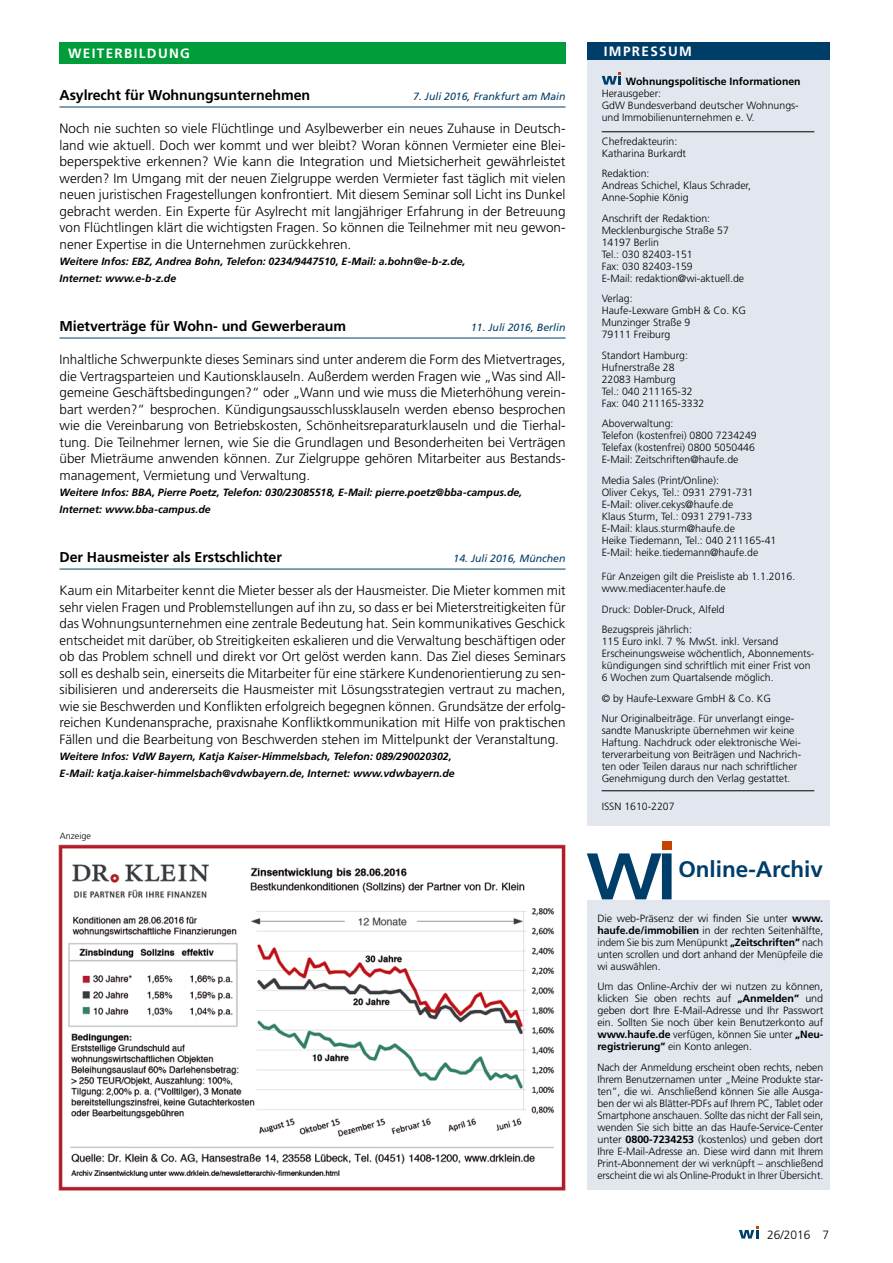
<style>
.page{position:relative;width:893px;height:1263px;background:#fff}
.page>*{position:absolute;margin:0;border:0;box-sizing:border-box;transform-origin:0 0}
.t1{font:700 22.5px "Frutiger";color:#003e6a}
.t2{font:700 14.25px "Frutiger";letter-spacing:-.005em;color:#000}
.t3{font:300 13.5px/16.5px "Frutiger";color:#000;text-align:justify}
.t4{font:700 13.5px "Frutiger";letter-spacing:.1em;color:#fff}
.t5{font:300 12px "Frutiger";color:#000}
.t6{font:300 10.5px/12px "Frutiger";color:#000}
.t7{font:italic 700 10.5px/16.5px "Frutiger";color:#000}
.t8{font:italic 10.5px "Frutiger";color:#003e6a}
.t9{font:700 10.5px "Frutiger";color:#000}
.t10{font:300 9px "Frutiger";color:#000}
.s1{font-weight:700}
</style>
<div class="page">
<div style="left:60px;top:43px;width:506px;height:21px;background:#009d3a"></div>
<div style="left:587px;top:43px;width:242px;height:783px;background:#e1e6ef"></div>
<hr style="left:602px;top:131px;width:212px;height:1px;background:#000">
<hr style="left:602px;top:790px;width:212px;height:1px;background:#000">
<div style="left:587px;top:43px;width:242px;height:17px;background:#003e6a"></div>
<svg style="left:602px;top:72px;width:19px;height:13px"></svg>
<img style="left:58px;top:844px;width:508px;height:347px">
<hr style="left:60px;top:107px;width:506px;height:1px;background:#003e6a">
<hr style="left:60px;top:338px;width:506px;height:1px;background:#003e6a">
<hr style="left:60px;top:569px;width:506px;height:1px;background:#003e6a">
<div style="left:587px;top:900px;width:242px;height:289px;background:#e1e6ef"></div>
<svg style="left:587px;top:853px;width:85px;height:46px"></svg>
<div style="left:662px;top:840px;width:10px;height:9px;background:#c54200"></div>
<svg style="left:739px;top:1226px;width:20px;height:12px"></svg>
<p class="t4" style="left:68px;top:46px;width:123px">WEITERBILDUNG</p>
<h2 class="t2" style="left:60px;top:87px;width:252px">Asylrecht für Wohnungsunternehmen</h2>
<p class="t8" style="left:413px;top:91px;width:154px">7. Juli 2016, Frankfurt am Main</p>
<p class="t3" style="left:60px;top:121px;width:508px">Noch nie suchten so viele Flüchtlinge und Asylbewerber ein neues Zuhause in Deutsch&shy;land wie aktuell. Doch wer kommt und wer bleibt? Woran können Vermieter eine Blei&shy;beperspektive erkennen? Wie kann die Integration und Mietsicherheit gewährleistet werden? Im Umgang mit der neuen Zielgruppe werden Vermieter fast täglich mit vielen neuen juristischen Fragestellungen konfrontiert. Mit diesem Seminar soll Licht ins Dunkel gebracht werden. Ein Experte für Asylrecht mit langjähriger Erfahrung in der Betreuung von Flüchtlingen klärt die wichtigsten Fragen. So können die Teilnehmer mit neu gewon&shy;nener Expertise in die Unternehmen zurückkehren.</p>
<p class="t7" style="left:60px;top:253px;width:408px">Weitere Infos: EBZ, Andrea Bohn, Telefon: 0234/9447510, E-Mail: a.bohn@e-b-z.de,<br>Internet: www.e-b-z.de</p>
<h2 class="t2" style="left:60px;top:318px;width:288px">Mietverträge für Wohn- und Gewerberaum</h2>
<p class="t8" style="left:471px;top:322px;width:96px">11. Juli 2016, Berlin</p>
<p class="t3" style="left:60px;top:352px;width:508px">Inhaltliche Schwerpunkte dieses Seminars sind unter anderem die Form des Mietvertrages, die Vertragsparteien und Kautionsklauseln. Außerdem werden Fragen wie „Was sind All&shy;gemeine Geschäftsbedingungen?“ oder „Wann und wie muss die Mieterhöhung verein&shy;bart werden?“ besprochen. Kündigungsausschlussklauseln werden ebenso besprochen wie die Vereinbarung von Betriebskosten, Schönheitsreparaturklauseln und die Tierhal&shy;tung. Die Teilnehmer lernen, wie Sie die Grundlagen und Besonderheiten bei Verträgen über Mieträume anwenden können. Zur Zielgruppe gehören Mitarbeiter aus Bestands&shy;management, Vermietung und Verwaltung.</p>
<p class="t7" style="left:60px;top:484px;width:464px">Weitere Infos: BBA, Pierre Poetz, Telefon: 030/23085518, E-Mail: pierre.poetz@bba-campus.de,<br>Internet: www.bba-campus.de</p>
<h2 class="t2" style="left:60px;top:549px;width:224px">Der Hausmeister als Erstschlichter</h2>
<p class="t8" style="left:453px;top:553px;width:114px">14. Juli 2016, München</p>
<p class="t3" style="left:60px;top:583px;width:508px">Kaum ein Mitarbeiter kennt die Mieter besser als der Hausmeister. Die Mieter kommen mit sehr vielen Fragen und Problemstellungen auf ihn zu, so dass er bei Mieterstreitigkeiten für das Wohnungsunternehmen eine zentrale Bedeutung hat. Sein kommunikatives Geschick entscheidet mit darüber, ob Streitigkeiten eskalieren und die Verwaltung beschäftigen oder ob das Problem schnell und direkt vor Ort gelöst werden kann. Das Ziel dieses Seminars soll es deshalb sein, einerseits die Mitarbeiter für eine stärkere Kundenorientierung zu sen&shy;sibilisieren und andererseits die Hausmeister mit Lösungsstrategien vertraut zu machen, wie sie Beschwerden und Konflikten erfolgreich begegnen können. Grundsätze der erfolg&shy;reichen Kundenansprache, praxisnahe Konfliktkommunikation mit Hilfe von praktischen Fällen und die Bearbeitung von Beschwerden stehen im Mittelpunkt der Veranstaltung.</p>
<p class="t7" style="left:60px;top:748px;width:397px">Weitere Infos: VdW Bayern, Katja Kaiser-Himmelsbach, Telefon: 089/290020302,<br>E-Mail: katja.kaiser-himmelsbach@vdwbayern.de, Internet: www.vdwbayern.de</p>
<p class="t10" style="left:60px;top:831px;width:33px">Anzeige</p>
<p class="t4" style="left:604px;top:43px;width:90px">IMPRESSUM</p>
<p class="t9" style="left:626px;top:75px;width:176px">Wohnungspolitische Informationen</p>
<p class="t6" style="left:602px;top:87px;width:199px">Herausgeber:<br>GdW Bundesverband deutscher Wohnungs&shy;und Immobilienunternehmen e. V.</p>
<p class="t6" style="left:602px;top:135px;width:86px">Chefredakteurin:<br>Katharina Burkardt</p>
<p class="t6" style="left:602px;top:168px;width:151px">Redaktion:<br>Andreas Schichel, Klaus Schrader,<br>Anne-Sophie König</p>
<p class="t6" style="left:602px;top:212px;width:144px">Anschrift der Redaktion:<br>Mecklenburgische Straße 57<br>14197 Berlin<br>Tel.: 030 82403-151<br>Fax: 030 82403-159<br>E-Mail: redaktion@wi-aktuell.de</p>
<p class="t6" style="left:602px;top:293px;width:146px">Verlag:<br>Haufe-Lexware GmbH &amp; Co. KG<br>Munzinger Straße 9<br>79111 Freiburg</p>
<p class="t6" style="left:602px;top:349px;width:104px">Standort Hamburg:<br>Hufnerstraße 28<br>22083 Hamburg<br>Tel.: 040 211165-32<br>Fax: 040 211165-3332</p>
<p class="t6" style="left:602px;top:418px;width:157px">Aboverwaltung:<br>Telefon (kostenfrei) 0800 7234249<br>Telefax (kostenfrei) 0800 5050446<br>E-Mail: Zeitschriften@haufe.de</p>
<p class="t6" style="left:602px;top:474px;width:176px">Media Sales (Print/Online):<br>Oliver Cekys, Tel.: 0931 2791-731<br>E-Mail: oliver.cekys@haufe.de<br>Klaus Sturm, Tel.: 0931 2791-733<br>E-Mail: klaus.sturm@haufe.de<br>Heike Tiedemann, Tel.: 040 211165-41<br>E-Mail: heike.tiedemann@haufe.de</p>
<p class="t6" style="left:602px;top:570px;width:195px">Für Anzeigen gilt die Preisliste ab 1.1.2016. www.mediacenter.haufe.de</p>
<p class="t6" style="left:602px;top:599px;width:125px;line-height:20.5px">Druck: Dobler-Druck, Alfeld<br>Bezugspreis jährlich:</p>
<p class="t6" style="left:602px;top:635px;width:214px">115 Euro inkl. 7 % MwSt. inkl. Versand Erscheinungsweise wöchentlich, Abonnements&shy;kündigungen sind schriftlich mit einer Frist von 6 Wochen zum Quartalsende möglich.</p>
<p class="t6" style="left:602px;top:688px;width:193px;line-height:20.5px">© by Haufe-Lexware GmbH &amp; Co. KG<br>Nur Originalbeiträge. Für unverlangt einge-</p>
<p class="t6" style="left:602px;top:724px;width:201px">sandte Manuskripte übernehmen wir keine Haftung. Nachdruck oder elektronische Wei&shy;terverarbeitung von Beiträgen und Nachrich&shy;ten oder Teilen daraus nur nach schriftlicher Genehmigung durch den Verlag gestattet.</p>
<p class="t6" style="left:602px;top:800px;width:74px">ISSN 1610-2207</p>
<h1 class="t1" style="left:678px;top:855px;width:146px">Online-Archiv</h1>
<p class="t6" style="left:597px;top:912px;width:227px;text-align:justify">Die web-Präsenz der wi finden Sie unter <span class="s1">www. haufe.de/immobilien</span> in der rechten Seitenhälfte, indem Sie bis zum Menüpunkt <span class="s1">„Zeitschriften”</span> nach unten scrollen und dort anhand der Menüpfeile die wi auswählen.</p>
<p class="t6" style="left:597px;top:981px;width:227px;text-align:justify">Um das Online-Archiv der wi nutzen zu können, klicken Sie oben rechts auf <span class="s1">„Anmelden”</span> und geben dort Ihre E-Mail-Adresse und Ihr Passwort ein. Sollten Sie noch über kein Benutzerkonto auf <span class="s1">www.haufe.de</span> verfügen, können Sie unter <span class="s1">„Neu&shy;registrierung”</span> ein Konto anlegen.</p>
<p class="t6" style="left:597px;top:1061px;width:227px;text-align:justify">Nach der Anmeldung erscheint oben rechts, neben Ihrem Benutzernamen unter „Meine Produkte star&shy;ten”, die wi. Anschließend können Sie alle Ausga&shy;ben der wi als Blätter-PDFs auf Ihrem PC, Tablet oder Smartphone anschauen. Sollte das nicht der Fall sein, wenden Sie sich bitte an das Haufe-Service-Center unter <span class="s1">0800-7234253</span> (kostenlos) und geben dort Ihre E-Mail-Adresse an. Diese wird dann mit Ihrem Print-Abonnement der wi verknüpft – anschließend erscheint die wi als Online-Produkt in Ihrer Übersicht.</p>
<p class="t5" style="left:767px;top:1227px;width:64px">26/2016 7</p>
</div>
